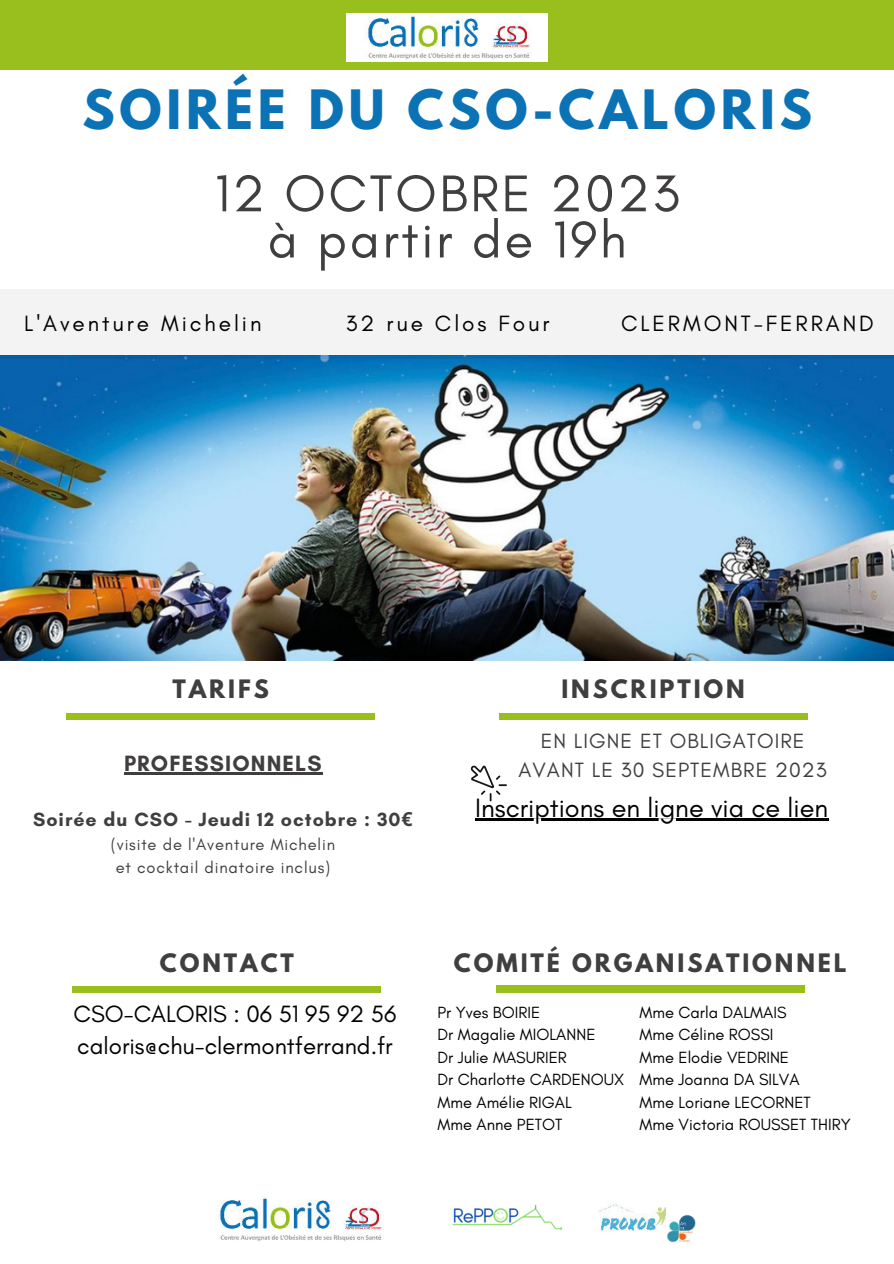
<style>
.page{position:relative;width:894px;height:1264px;background:#fff}
.page>*{position:absolute;margin:0;border:0;box-sizing:border-box;transform-origin:0 0}
.t1{font:52.5px/46.2px "Glacial Indifference";letter-spacing:.05em;color:#403e3e;text-align:center}
.t2{font:700 48px "League Spartan";letter-spacing:.1em;color:#0b73b5}
.t3{font:27px "Glacial Indifference";color:#000}
.t4{font:24px/32.7px "Glacial Indifference";color:#000}
.t5{font:22.5px "Glacial Indifference";letter-spacing:.13em;color:#000}
.t6{font:700 22.5px "League Spartan";letter-spacing:.13em;color:#403e3e}
.t7{font:700 22.5px "Glacial Indifference";letter-spacing:.05em;color:#403e3e}
.t8{font:21px/29.2px "Glacial Indifference";letter-spacing:.05em;color:#403e3e;text-align:center}
.t9{font:700 19.5px "Glacial Indifference";letter-spacing:.05em;color:#403e3e}
.t10{font:16.5px/22.5px "Glacial Indifference";color:#000}
.t11{font:16.5px/22.5px "Glacial Indifference";letter-spacing:.05em;color:#403e3e}
.s1{font-family:"Noto Sans"}
</style>
<div class="page">
<img style="left:0;top:358px;width:893px;height:303px">
<div style="left:0;top:0;width:893px;height:70px;background:#98bf1d"></div>
<img style="left:347px;top:14px;width:200px;height:47px">
<svg style="left:470px;top:765px;width:36px;height:36px"></svg>
<hr style="left:124px;top:772px;width:199px;height:2px;background:#403e3e">
<div style="left:66px;top:713px;width:309px;height:6px;background:#98bf1d"></div>
<div style="left:73px;top:986px;width:308px;height:6px;background:#98bf1d"></div>
<img style="left:216px;top:1196px;width:168px;height:46px">
<img style="left:452px;top:1205px;width:111px;height:25px">
<img style="left:599px;top:1204px;width:68px;height:27px">
<img style="left:666px;top:1213px;width:29px;height:29px">
<div style="left:0;top:289px;width:893px;height:69px;background:#f3f3f3"></div>
<div style="left:498px;top:713px;width:309px;height:6px;background:#98bf1d"></div>
<hr style="left:475px;top:818px;width:353px;height:3px;background:#000">
<div style="left:496px;top:985px;width:308px;height:7px;background:#98bf1d"></div>
<h2 class="t2" style="left:82px;top:72px;width:731px">SOIRÉE DU CSO-CALORIS</h2>
<h1 class="t1" style="left:215px;top:171px;width:466px">12 OCTOBRE 2023 à partir de 19h</h1>
<h3 class="t5" style="left:24px;top:311px;width:239px">L'Aventure Michelin</h3>
<h3 class="t5" style="left:346px;top:311px;width:205px">32 rue Clos Four</h3>
<h3 class="t5" style="left:621px;top:311px;width:254px">CLERMONT-FERRAND</h3>
<h3 class="t6" style="left:172px;top:671px;width:98px">TARIFS</h3>
<h3 class="t7" style="left:124px;top:750px;width:199px">PROFESSIONNELS</h3>
<p class="t9" style="left:33px;top:806px;width:381px">Soirée du CSO - Jeudi 12 octobre : 30<span class="s1">€</span></p>
<p class="t11" style="left:111px;top:833px;width:225px">(visite de l'Aventure Michelin et cocktail dinatoire inclus)</p>
<h3 class="t6" style="left:561px;top:671px;width:185px">INSCRIPTION</h3>
<p class="t8" style="left:518px;top:726px;width:310px">EN LIGNE ET OBLIGATOIRE<br>AVANT LE 30 SEPTEMBRE 2023</p>
<h3 class="t3" style="left:475px;top:792px;width:354px">Inscriptions en ligne via ce lien</h3>
<h3 class="t6" style="left:160px;top:945px;width:136px">CONTACT</h3>
<h3 class="t4" style="left:74px;top:997px;width:324px">CSO-CALORIS : 06 51 95 92 56 caloris@chu-clermontferrand.fr</h3>
<h3 class="t6" style="left:454px;top:945px;width:394px">COMITÉ ORGANISATIONNEL</h3>
<p class="t10" style="left:437px;top:1001px;width:188px">Pr Yves BOIRIE<br>Dr Magalie MIOLANNE<br>Dr Julie MASURIER<br>Dr Charlotte CARDENOUX<br>Mme Amélie RIGAL<br>Mme Anne PETOT</p>
<p class="t10" style="left:639px;top:1001px;width:213px">Mme Carla DALMAIS<br>Mme Céline ROSSI<br>Mme Elodie VEDRINE<br>Mme Joanna DA SILVA<br>Mme Loriane LECORNET<br>Mme Victoria ROUSSET THIRY</p>
</div>
